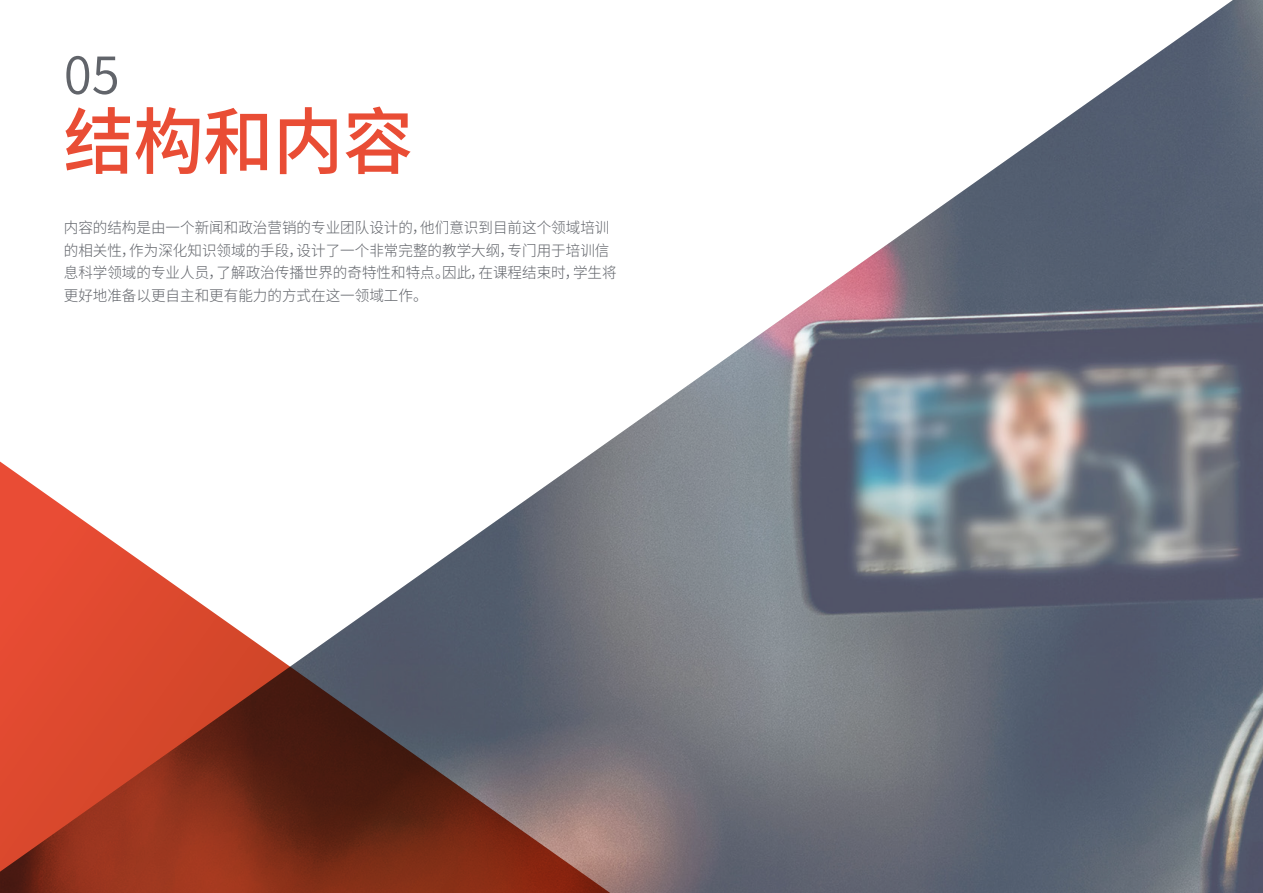
<style>
.page{position:relative;width:1263px;height:893px;background:#fff}
.page>*{position:absolute;margin:0;border:0;box-sizing:border-box;transform-origin:0 0}
.t1{font:500 72px "Source Han Sans CN";color:#e94d35}
.t2{font:52.5px "Source Han Sans CN";color:#61646a}
.t3{font:300 15px/22.5px "Source Han Sans CN";color:#61646a}
</style>
<div class="page">
<img style="left:602px;top:0;width:661px;height:893px">
<svg style="left:0;top:446px;width:640px;height:447px"></svg>
<h2 class="t2" style="left:64px;top:45px;width:57px">05</h2>
<h1 class="t1" style="left:64px;top:101px;width:351px">结构和内容</h1>
<p class="t3" style="left:64px;top:217px;width:554px">内容的结构是由一个新闻和政治营销的专业团队设计的，他们意识到目前这个领域培训的相关性，作为深化知识领域的手段，设计了一个非常完整的教学大纲，专门用于培训信息科学领域的专业人员，了解政治传播世界的奇特性和特点。因此，在课程结束时，学生将更好地准备以更自主和更有能力的方式在这一领域工作。</p>
</div>
